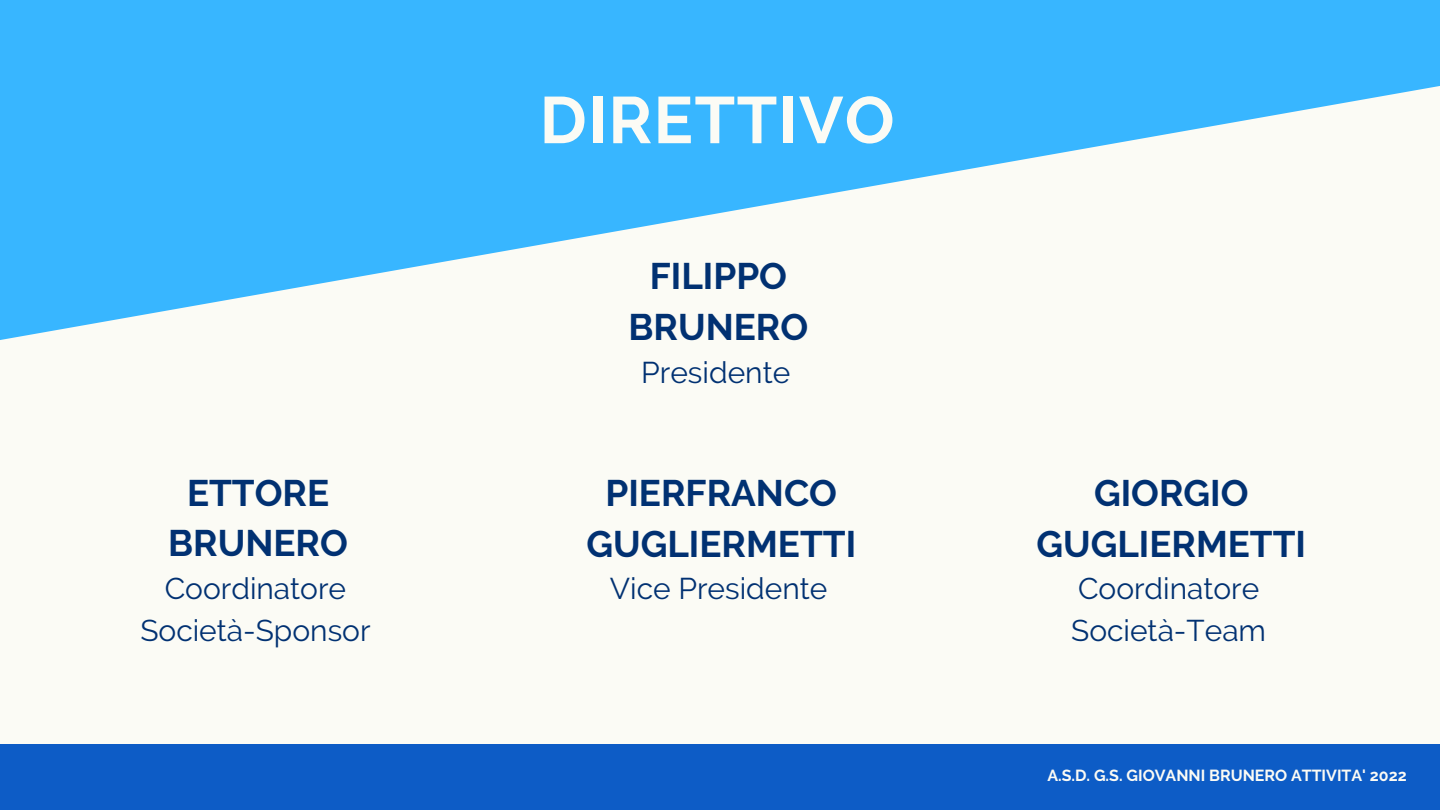
<style>
.page{position:relative;width:1440px;height:810px;background:#fbfbf5}
.page>*{position:absolute;margin:0;border:0;box-sizing:border-box;transform-origin:0 0}
.t1{font:700 65.7px "Raleway";letter-spacing:.02em;color:#fbfbf5}
.t2{font:700 36.8px/50.9px "Raleway";color:#013172;text-align:center}
.t3{font:29.9px/41.4px "Raleway";color:#013172;text-align:center}
.t4{font:700 16px "Raleway";color:#fbfbf5}
</style>
<div class="page">
<div style="left:0;top:744px;width:1440px;height:66px;background:#0d5cc6"></div>
<svg style="left:0;top:0;width:1440px;height:340px;fill:#38b6ff"></svg>
<p class="t2" style="left:168px;top:467px;width:181px">ETTORE<br>BRUNERO</p>
<p class="t3" style="left:140px;top:568px;width:232px">Coordinatore<br>Società-Sponsor</p>
<p class="t1" style="left:540px;top:81px;width:356px">DIRETTIVO</p>
<p class="t2" style="left:629px;top:251px;width:181px">FILIPPO<br>BRUNERO</p>
<p class="t3" style="left:641px;top:352px;width:150px">Presidente</p>
<p class="t2" style="left:586px;top:467px;width:271px">PIERFRANCO<br>GUGLIERMETTI</p>
<p class="t3" style="left:610px;top:568px;width:219px">Vice Presidente</p>
<p class="t2" style="left:1037px;top:467px;width:271px">GIORGIO<br>GUGLIERMETTI</p>
<p class="t3" style="left:1071px;top:568px;width:196px;text-align:left">Coordinatore<br>Società-Team</p>
<p class="t4" style="left:1047px;top:766px;width:361px">A.S.D. G.S. GIOVANNI BRUNERO ATTIVITA' 2022</p>
</div>
